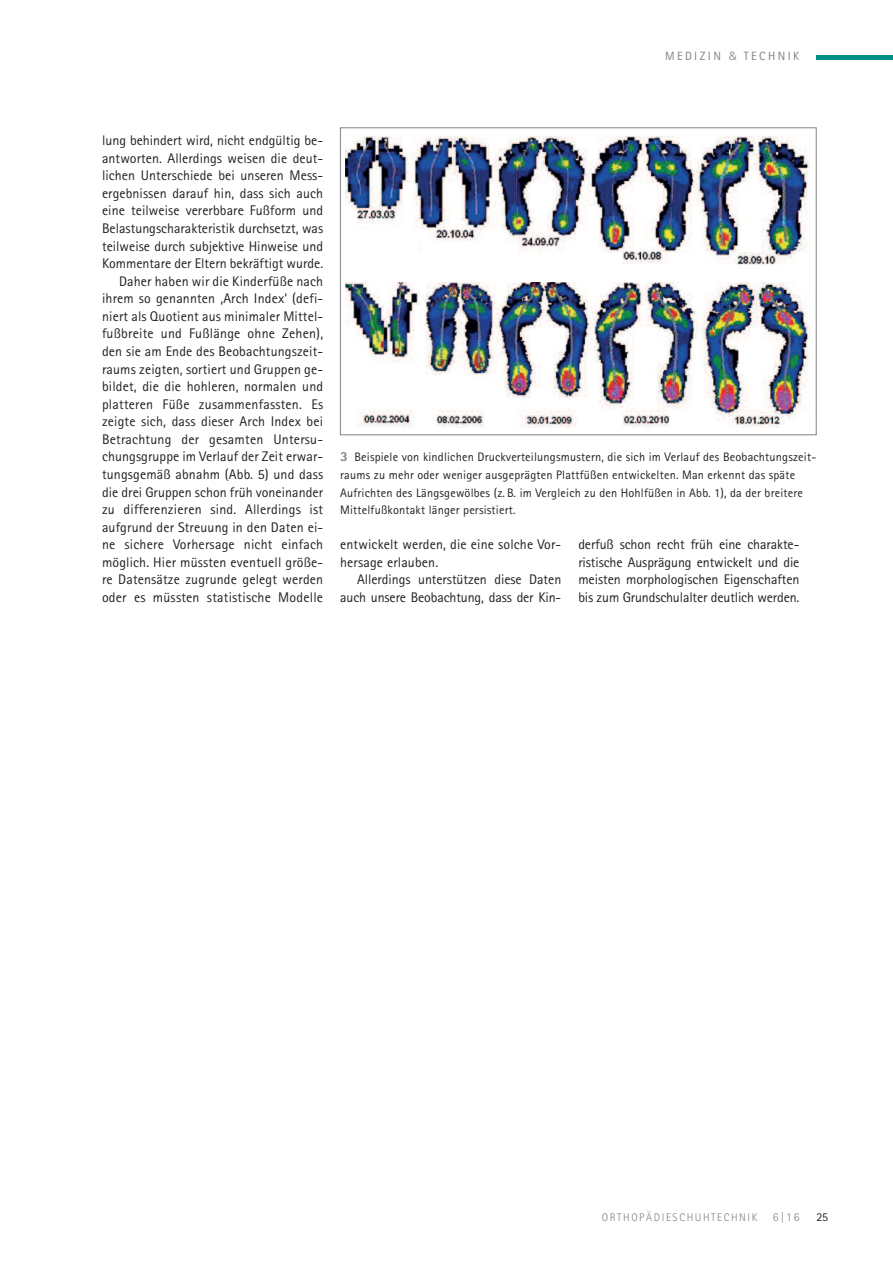
<style>
.page{position:relative;width:893px;height:1263px;background:#fff}
.page>*{position:absolute;margin:0;border:0;box-sizing:border-box;transform-origin:0 0}
.t1{font:13.95px/17.5px "Rotis Sans Serif";letter-spacing:.01em;color:#231f20;text-align:right}
.t2{font:12.3px/17.5px "Rotis Sans Serif";letter-spacing:.015em;color:#231f20}
.t3{font:12px "Rotis Sans Serif";letter-spacing:.2em;color:#808285}
.t4{font:300 12px "Rotis Sans Serif";color:#808285}
.t5{font:12px "Rotis Sans Serif";color:#231f20}
.t6{font:300 11.1px "Rotis Sans Serif";letter-spacing:.145em;color:#808285}
.s1{font-family:"Frutiger";font-weight:300}
.s2{font-weight:800;font-size:13.8px;color:#808285}
</style>
<div class="page">
<div style="left:816px;top:55px;width:77px;height:5px;background:#008e84"></div>
<img style="left:345px;top:137px;width:465px;height:128px">
<img style="left:346px;top:282px;width:465px;height:145px">
<div style="left:340px;top:128px;width:476px;height:307px;border:1px solid #808285"></div>
<p class="t3" style="left:665px;top:51px;width:136px">MEDIZIN <span class="s1">&amp;</span> TECHNIK</p>
<p class="t1" style="left:102px;top:133px;width:223px">lung behindert wird, nicht endgültig be&shy;antworten. Allerdings weisen die deut&shy;lichen Unterschiede bei unseren Mess&shy;ergebnissen darauf hin, dass sich auch eine teilweise vererbbare Fußform und Belastungscharakteristik durchsetzt, was teilweise durch subjektive Hinweise und Kommentare der Eltern bekräftigt wurde.<br>Daher haben wir die Kinderfüße nach ihrem so genannten ,Arch Index‘ (defi&shy;niert als Quotient aus minimaler Mittel&shy;fußbreite und Fußlänge ohne Zehen), den sie am Ende des Beobachtungszeit&shy;raums zeigten, sortiert und Gruppen ge&shy;bildet, die die hohleren, normalen und platteren Füße zusammenfassten. Es zeigte sich, dass dieser Arch Index bei Betrachtung der gesamten Untersu&shy;chungsgruppe im Verlauf der Zeit erwar&shy;tungsgemäß abnahm (Abb. 5) und dass die drei Gruppen schon früh voneinander zu differenzieren sind. Allerdings ist aufgrund der Streuung in den Daten ei&shy;ne sichere Vorhersage nicht einfach möglich. Hier müssten eventuell größe&shy;re Datensätze zugrunde gelegt werden oder es müssten statistische Modelle</p>
<p class="t2" style="left:340px;top:450px;width:478px"><span class="s2">3</span> Beispiele von kindlichen Druckverteilungsmustern, die sich im Verlauf des Beobachtungszeit&shy;raums zu mehr oder weniger ausgeprägten Plattfüßen entwickelten. Man erkennt das späte Aufrichten des Längsgewölbes (z. B. im Vergleich zu den Hohlfüßen in Abb. 1), da der breitere Mittelfußkontakt länger persistiert.</p>
<p class="t1" style="left:340px;top:537px;width:223px;text-align:left">entwickelt werden, die eine solche Vor&shy;hersage erlauben.</p>
<p class="t1" style="left:340px;top:572px;width:223px">Allerdings unterstützen diese Daten auch unsere Beobachtung, dass der Kin-</p>
<p class="t1" style="left:578px;top:537px;width:223px;text-align:justify">derfuß schon recht früh eine charakte&shy;ristische Ausprägung entwickelt und die meisten morphologischen Eigenschaften bis zum Grundschulalter deutlich werden.</p>
<p class="t6" style="left:602px;top:1213px;width:157px">ORTHOPÄDIESCHUHTECHNIK</p>
<p class="t4" style="left:773px;top:1212px;width:28px">6|16</p>
<p class="t5" style="left:816px;top:1212px;width:13px">25</p>
</div>
